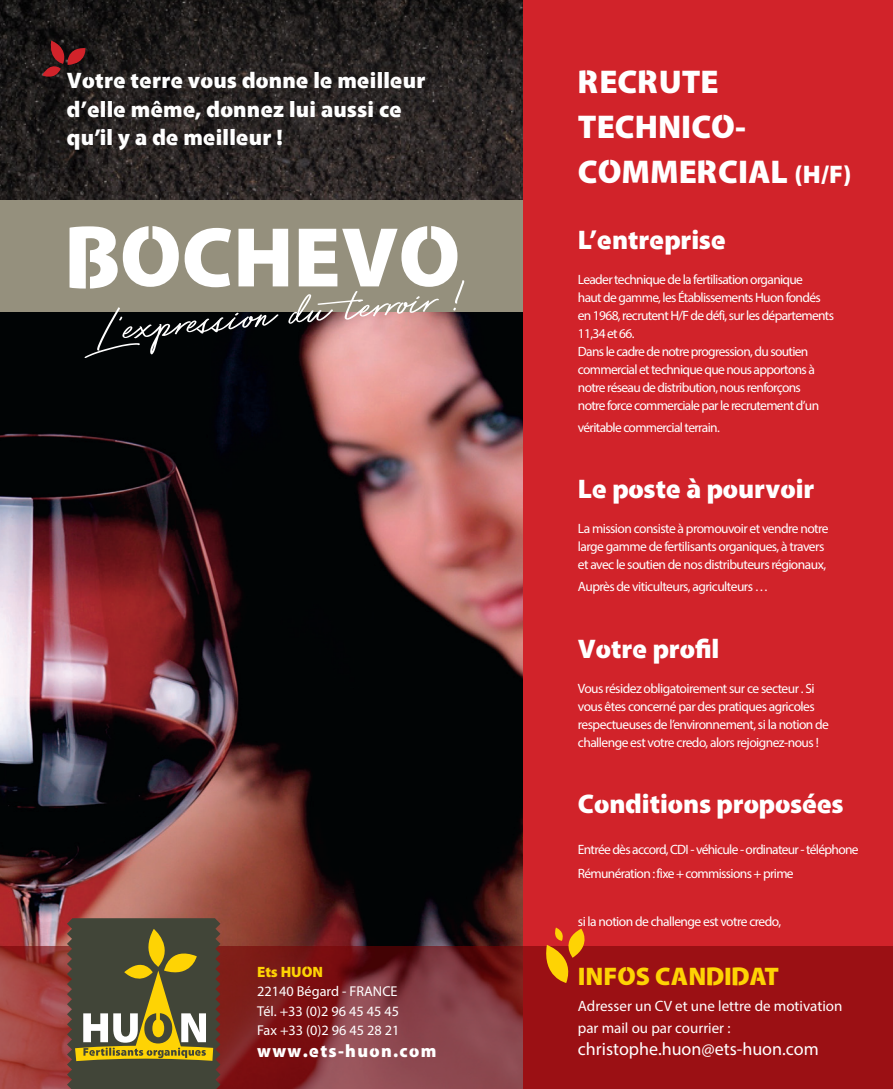
<style>
.page{position:relative;width:893px;height:1089px;background:#fff}
.page>*{position:absolute;margin:0;border:0;box-sizing:border-box;transform-origin:0 0}
.t1{font:900 85.5px "Cleanvertising";color:#fff}
.t2{font:60px "Bayshore";color:#fff}
.t3{font:900 33px/45px "Cleanvertising";color:#fff}
.t4{font:900 27px "Cleanvertising";color:#fff}
.t5{font:900 25.5px "Cleanvertising";color:#fed304}
.t6{font:900 22.5px/28.5px "Cleanvertising";letter-spacing:.01em;color:#fff}
.t7{font:18px "Myriad Pro";color:#fff}
.t8{font:900 18px "Cleanvertising";letter-spacing:.075em;color:#fff}
.t9{font:15px/21.6px "Myriad Pro";color:#fff}
.t10{font:900 15px "Cleanvertising";color:#fed304}
.t11{font:14.25px "Myriad Pro";color:#fff}
.t12{font:13.5px/18px "Myriad Pro";letter-spacing:-.05em;color:#fff}
.s1{font-size:25.5px}
</style>
<div class="page">
<img style="left:0;top:0;width:524px;height:201px">
<img style="left:0;top:312px;width:524px;height:634px">
<div style="left:0;top:201px;width:526px;height:111px;background:#95907d"></div>
<svg style="left:42px;top:41px;width:45px;height:40px;background:#4d1a1b"></svg>
<div style="left:524px;top:0;width:369px;height:1089px;background:#d1232a"></div>
<svg style="left:0;top:946px;width:893px;height:143px;background:#902124"></svg>
<svg style="left:67px;top:918px;width:153px;height:171px;background:#69633c"></svg>
<svg style="left:542px;top:927px;width:51px;height:56px"></svg>
<p class="t6" style="left:67px;top:64px;width:360px">Votre terre vous donne le meilleur d’elle même, donnez lui aussi ce qu’il y a de meilleur !</p>
<p class="t1" style="left:67px;top:188px;width:395px">BOCHEVO</p>
<p class="t2" style="left:94px;top:284px;width:367px;rotate:-5deg">L’expression du terroir !</p>
<p class="t10" style="left:257px;top:959px;width:67px">Ets HUON</p>
<p class="t11" style="left:257px;top:982px;width:142px">22140 Bégard - FRANCE</p>
<p class="t11" style="left:257px;top:1002px;width:143px">Tél. +33 (0)2 96 45 45 45</p>
<p class="t11" style="left:257px;top:1021px;width:144px">Fax +33 (0)2 96 45 28 21</p>
<p class="t8" style="left:257px;top:1036px;width:181px">www.ets-huon.com</p>
<p class="t3" style="left:578px;top:55px;width:142px">RECRUTE</p>
<p class="t3" style="left:578px;top:100px;width:275px">TECHNICO-<br>COMMERCIAL <span class="s1">(H/F)</span></p>
<p class="t4" style="left:578px;top:218px;width:150px">L’entreprise</p>
<p class="t12" style="left:578px;top:270px;width:227px">Leader technique de la fertilisation organique</p>
<p class="t12" style="left:578px;top:288px;width:244px">haut de gamme, les Établissements Huon fondés</p>
<p class="t12" style="left:578px;top:306px;width:258px">en 1968, recrutent H/F de défi, sur les départements<br>11,34 et 66.<br>Dans le cadre de notre progression, du soutien</p>
<p class="t12" style="left:578px;top:360px;width:239px">commercial et technique que nous apportons à</p>
<p class="t12" style="left:578px;top:378px;width:225px">notre réseau de distribution, nous renforçons</p>
<p class="t12" style="left:578px;top:396px;width:243px">notre force commerciale par le recrutement d’un</p>
<p class="t12" style="left:578px;top:418px;width:143px">véritable commercial terrain.</p>
<p class="t4" style="left:578px;top:467px;width:238px">Le poste à pourvoir</p>
<p class="t12" style="left:578px;top:519px;width:252px">La mission consiste à promouvoir et vendre notre</p>
<p class="t12" style="left:578px;top:537px;width:248px">large gamme de fertilisants organiques, à travers</p>
<p class="t12" style="left:578px;top:555px;width:250px">et avec le soutien de nos distributeurs régionaux,</p>
<p class="t12" style="left:578px;top:577px;width:192px">Auprès de viticulteurs, agriculteurs …</p>
<p class="t4" style="left:578px;top:626px;width:143px">Votre profil</p>
<p class="t12" style="left:578px;top:679px;width:253px">Vous résidez obligatoirement sur ce secteur . Si vous êtes concerné par des pratiques agricoles respectueuses de l’environnement, si la notion de challenge est votre credo, alors rejoignez-nous !</p>
<p class="t4" style="left:578px;top:782px;width:267px">Conditions proposées</p>
<p class="t12" style="left:578px;top:840px;width:282px">Entrée dès accord, CDI - véhicule - ordinateur - téléphone</p>
<p class="t12" style="left:578px;top:864px;width:217px">Rémunération : fixe + commissions + prime</p>
<p class="t12" style="left:578px;top:912px;width:205px">si la notion de challenge est votre credo,</p>
<p class="t5" style="left:578px;top:955px;width:203px">INFOS CANDIDAT</p>
<p class="t9" style="left:578px;top:995px;width:266px">Adresser un CV et une lettre de motivation par mail ou par courrier :</p>
<p class="t7" style="left:578px;top:1037px;width:242px">christophe.huon@ets-huon.com</p>
</div>
